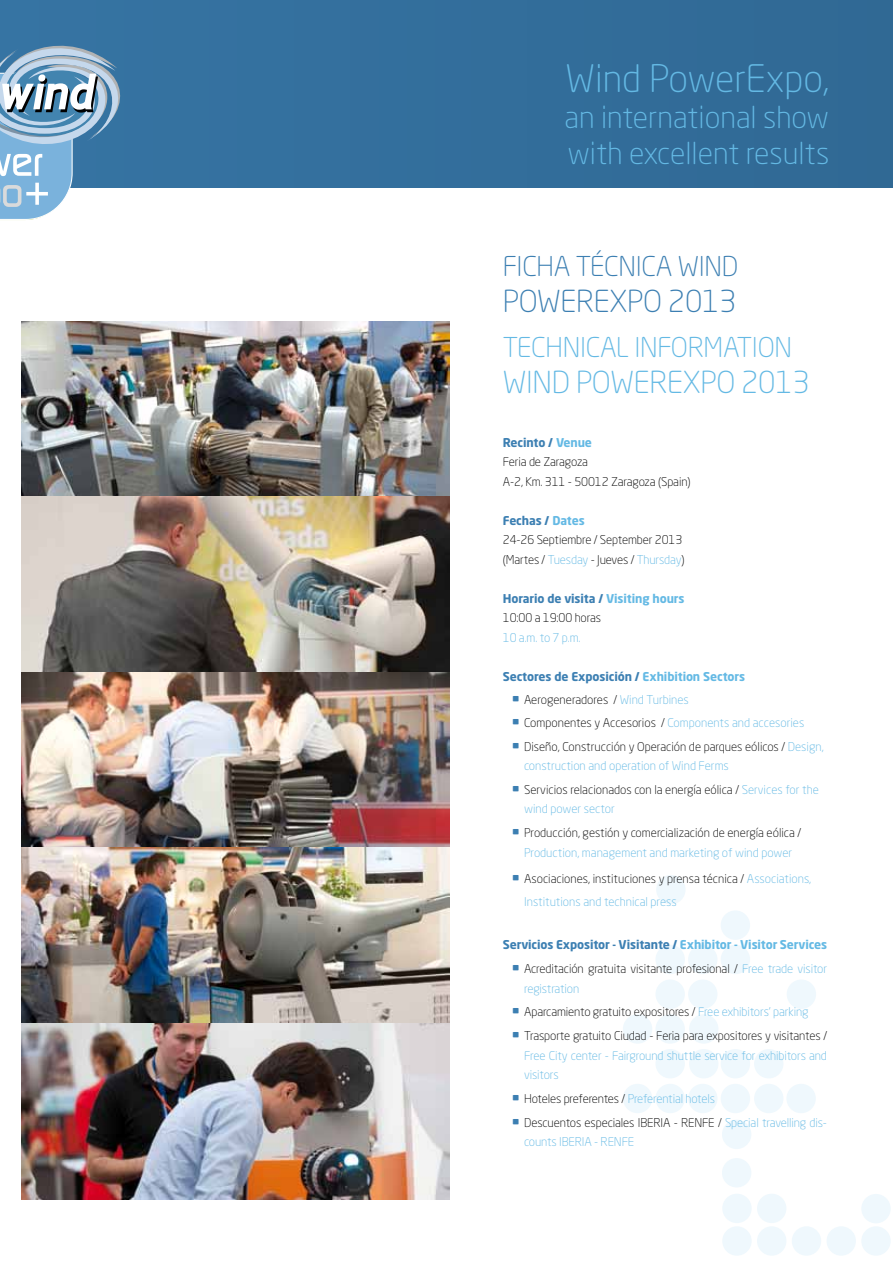
<style>
.page{position:relative;width:893px;height:1263px;background:#fff}
.page>*{position:absolute;margin:0;border:0;box-sizing:border-box;transform-origin:0 0}
.t1{font:300 37.5px "Neo Sans Std";color:#64b9e4}
.t2{font:300 30px/36px "Neo Sans Std";color:#64b9e4}
.t3{font:300 30px "Neo Sans Std";letter-spacing:-.01em;color:#3c7fb2}
.t4{font:900 30px "Neo Sans Std";color:#3c7fb2}
.t5{font:300 27px "Neo Sans Std";letter-spacing:-.01em;color:#64b9e4}
.t6{font:300 27px "Neo Sans Std";letter-spacing:-.01em;color:#3c7fb2}
.t7{font:300 12px/19.5px "Neo Sans Std";letter-spacing:-.01em;color:#000}
.t8{font:300 12px/19.5px "Neo Sans Std";letter-spacing:-.01em;color:#64b9e4}
.t9{font:700 12px/19.5px "Neo Sans Std";letter-spacing:-.01em;color:#3c7fb2}
.s1{font-weight:700;color:#3c7fb2}
.s2{font-weight:700;color:#64b9e4}
.s3{color:#64b9e4}
.s4{font-weight:300;color:#000}
.s5{color:#000}
</style>
<div class="page">
<svg style="left:623px;top:875px;width:193px;height:264px"></svg>
<svg style="left:722px;top:1139px;width:169px;height:117px"></svg>
<div style="left:0;top:0;width:893px;height:187px;background:#336e9b"></div>
<svg style="left:0;top:46px;width:133px;height:174px"></svg>
<img style="left:21px;top:321px;width:429px;height:878px">
<h1 class="t1" style="left:565px;top:56px;width:265px">Wind PowerExpo,</h1>
<h2 class="t2" style="left:564px;top:99px;width:266px">an international show with excellent results</h2>
<h3 class="t6" style="left:503px;top:250px;width:237px">FICHA TÉCNICA WIND</h3>
<h2 class="t3" style="left:503px;top:283px;width:235px">POWEREXPO 2013</h2>
<h3 class="t5" style="left:503px;top:331px;width:291px">TECHNICAL INFORMATION</h3>
<h2 class="t2" style="left:503px;top:364px;width:309px">WIND POWEREXPO 2013</h2>
<p class="t7" style="left:503px;top:432px;width:189px"><span class="s1">Recinto /</span> <span class="s2">Venue<br></span>Feria de Zaragoza<br>A-2, Km. 311 - 50012 Zaragoza (Spain)</p>
<p class="t7" style="left:503px;top:510px;width:183px"><span class="s1">Fechas /</span> <span class="s2">Dates<br></span>24-26 Septiembre / September 2013 (Martes / <span class="s3">Tuesday</span> - Jueves / <span class="s3">Thursday</span>)</p>
<p class="t9" style="left:503px;top:588px;width:183px">Horario de visita / <span class="s3">Visiting hours<br></span><span class="s4">10:00 a 19:00 horas</span></p>
<p class="t8" style="left:503px;top:627px;width:79px">10 a.m. to 7 p.m.</p>
<p class="t9" style="left:503px;top:666px;width:244px">Sectores de Exposición / <span class="s3">Exhibition Sectors</span></p>
<h2 class="t4" style="left:511px;top:680px;width:10px">·</h2>
<p class="t7" style="left:524px;top:690px;width:166px">Aerogeneradores / <span class="s3">Wind Turbines</span></p>
<h2 class="t4" style="left:511px;top:702px;width:10px">·</h2>
<p class="t7" style="left:524px;top:713px;width:282px">Componentes y Accesorios / <span class="s3">Components and accesories</span></p>
<h2 class="t4" style="left:511px;top:726px;width:10px">·</h2>
<p class="t7" style="left:524px;top:736px;width:301px">Diseño, Construcción y Operación de parques eólicos / <span class="s3">Design, construction and operation of Wind Ferms</span></p>
<h2 class="t4" style="left:511px;top:769px;width:10px">·</h2>
<p class="t7" style="left:524px;top:780px;width:296px">Servicios relacionados con la energía eólica / <span class="s3">Services for the wind power sector</span></p>
<h2 class="t4" style="left:511px;top:812px;width:10px">·</h2>
<p class="t7" style="left:524px;top:823px;width:279px">Producción, gestión y comercialización de energía eólica /</p>
<p class="t8" style="left:524px;top:842px;width:270px">Production, management and marketing of wind power</p>
<h2 class="t4" style="left:511px;top:859px;width:10px">·</h2>
<p class="t8" style="left:524px;top:868px;width:289px;line-height:22.5px"><span class="s5">Asociaciones, instituciones y prensa técnica /</span> Associations,<br>Institutions and technical press</p>
<p class="t9" style="left:503px;top:935px;width:326px">Servicios Expositor - Visitante / <span class="s3">Exhibitor - Visitor Services</span></p>
<h2 class="t4" style="left:511px;top:948px;width:10px">·</h2>
<p class="t7" style="left:524px;top:959px;width:304px">Acreditación gratuita visitante profesional / <span class="s3">Free trade visitor registration</span></p>
<h2 class="t4" style="left:511px;top:991px;width:10px">·</h2>
<p class="t7" style="left:524px;top:1002px;width:286px">Aparcamiento gratuito expositores / <span class="s3">Free exhibitors’ parking</span></p>
<h2 class="t4" style="left:511px;top:1015px;width:10px">·</h2>
<p class="t7" style="left:524px;top:1026px;width:304px">Trasporte gratuito Ciudad - Feria para expositores y visitantes /</p>
<p class="t8" style="left:524px;top:1045px;width:304px">Free City center - Fairground shuttle service for exhibitors and visitors</p>
<h2 class="t4" style="left:511px;top:1078px;width:10px">·</h2>
<p class="t7" style="left:524px;top:1088px;width:192px">Hoteles preferentes / <span class="s3">Preferential hotels</span></p>
<h2 class="t4" style="left:511px;top:1102px;width:10px">·</h2>
<p class="t8" style="left:524px;top:1112px;width:304px"><span class="s5">Descuentos especiales IBERIA - RENFE /</span> Special travelling dis&shy;counts IBERIA - RENFE</p>
</div>
